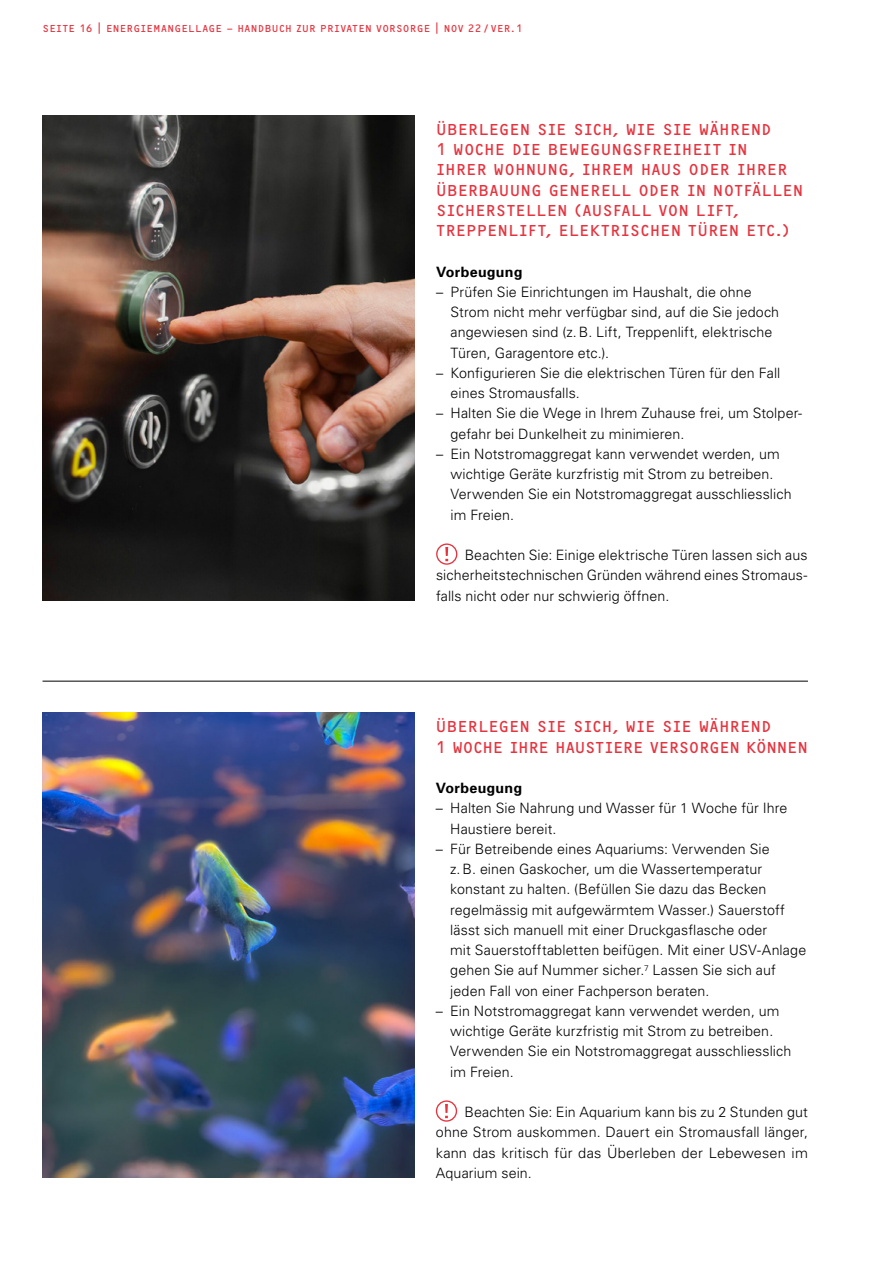
<style>
.page{position:relative;width:893px;height:1263px;background:#fff}
.page>*{position:absolute;margin:0;border:0;box-sizing:border-box;transform-origin:0 0}
.t1{font:16.5px/20.2px "OCRF";letter-spacing:-.005em;color:#e6343f}
.t2{font:300 14.25px/20.2px "Univers";letter-spacing:.005em;color:#000}
.t3{font:700 14.25px "Univers";letter-spacing:.02em;color:#000}
.t4{font:10.5px "OCRF";letter-spacing:.02em;color:#e6343f}
.s1{font-size:14.7px}
</style>
<div class="page">
<img style="left:43px;top:712px;width:372px;height:466px">
<svg style="left:437px;top:1101px;width:19px;height:20px"></svg>
<div style="left:436px;top:1100px;width:21px;height:22px;border:1px solid #e6343f;border-radius:50%"></div>
<svg style="left:445px;top:1104px;width:3px;height:14px"></svg>
<hr style="left:43px;top:681px;width:765px;height:1px;background:#000">
<img style="left:43px;top:116px;width:372px;height:484px">
<svg style="left:437px;top:544px;width:20px;height:20px"></svg>
<div style="left:436px;top:543px;width:21px;height:22px;border:1px solid #e6343f;border-radius:50%"></div>
<svg style="left:445px;top:547px;width:3px;height:14px"></svg>
<p class="t4" style="left:43px;top:22px;width:482px">SEITE 16 <span class="s1">|</span> ENERGIEMANGELLAGE – HANDBUCH ZUR PRIVATEN VORSORGE <span class="s1">|</span> NOV 22/VER.1</p>
<p class="t1" style="left:436px;top:119px;width:369px">ÜBERLEGEN SIE SICH, WIE SIE WÄHREND<br>1 WOCHE DIE BEWEGUNGSFREIHEIT IN<br>IHRER WOHNUNG, IHREM HAUS ODER IHRER ÜBERBAUUNG GENERELL ODER IN NOTFÄLLEN SICHERSTELLEN (AUSFALL VON LIFT, TREPPENLIFT, ELEKTRISCHEN TÜREN ETC.)</p>
<p class="t3" style="left:436px;top:262px;width:88px">Vorbeugung</p>
<p class="t2" style="left:451px;top:281px;width:330px;text-indent:-14px">– Prüfen Sie Einrichtungen im Haushalt, die ohne Strom nicht mehr verfügbar sind, auf die Sie jedoch angewiesen sind (z.B. Lift, Treppenlift, elektrische Türen, Garagentore etc.).</p>
<p class="t2" style="left:451px;top:362px;width:331px;text-indent:-14px">– Konfigurieren Sie die elektrischen Türen für den Fall eines Stromausfalls.</p>
<p class="t2" style="left:451px;top:403px;width:353px;text-indent:-14px">– Halten Sie die Wege in Ihrem Zuhause frei, um Stolper&shy;gefahr bei Dunkelheit zu minimieren.</p>
<p class="t2" style="left:451px;top:443px;width:343px;text-indent:-14px">– Ein Notstromaggregat kann verwendet werden, um wichtige Geräte kurzfristig mit Strom zu betreiben.<br>Verwenden Sie ein Notstromaggregat ausschliesslich im Freien.</p>
<p class="t2" style="left:436px;top:545px;width:373px;text-align:justify;text-indent:29px">Beachten Sie: Einige elektrische Türen lassen sich aus sicherheitstechnischen Gründen während eines Stromaus&shy;falls nicht oder nur schwierig öffnen.</p>
<p class="t1" style="left:436px;top:716px;width:374px">ÜBERLEGEN SIE SICH, WIE SIE WÄHREND<br>1 WOCHE IHRE HAUSTIERE VERSORGEN KÖNNEN</p>
<p class="t3" style="left:436px;top:779px;width:88px">Vorbeugung</p>
<p class="t2" style="left:450px;top:798px;width:339px;text-indent:-14px">– Halten Sie Nahrung und Wasser für 1 Woche für Ihre<br>Haustiere bereit.</p>
<p class="t2" style="left:450px;top:838px;width:357px;text-indent:-14px">– Für Betreibende eines Aquariums: Verwenden Sie<br>z.B. einen Gaskocher, um die Wassertemperatur konstant zu halten. (Befüllen Sie dazu das Becken regelmässig mit aufgewärmtem Wasser.) Sauerstoff lässt sich manuell mit einer Druckgasflasche oder<br>mit Sauerstofftabletten beifügen. Mit einer USV-Anlage gehen Sie auf Nummer sicher.<sup>7</sup> Lassen Sie sich auf jeden Fall von einer Fachperson beraten.</p>
<p class="t2" style="left:450px;top:1000px;width:343px;text-indent:-14px">– Ein Notstromaggregat kann verwendet werden, um wichtige Geräte kurzfristig mit Strom zu betreiben.<br>Verwenden Sie ein Notstromaggregat ausschliesslich im Freien.</p>
<p class="t2" style="left:436px;top:1101px;width:374px;text-align:justify;text-indent:29px">Beachten Sie: Ein Aquarium kann bis zu 2 Stunden gut ohne Strom auskommen. Dauert ein Stromausfall länger, kann das kritisch für das Überleben der Lebewesen im Aquarium sein.</p>
</div>
